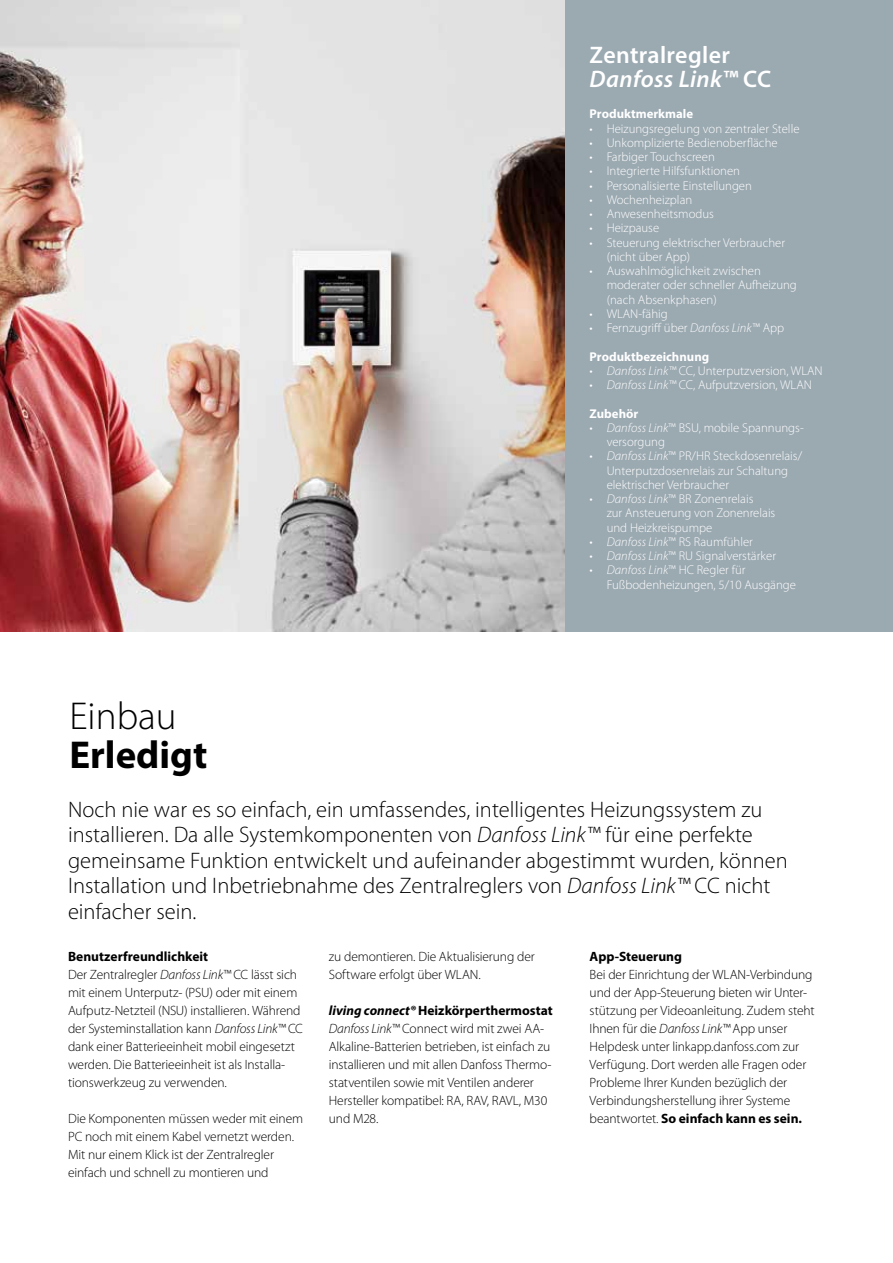
<style>
.page{position:relative;width:893px;height:1263px;background:#fff}
.page>*{position:absolute;margin:0;border:0;box-sizing:border-box;transform-origin:0 0}
.t1{font:700 39px "Myriad Pro";color:#000}
.t2{font:300 39px "Myriad Pro";color:#000}
.t3{font:600 24px/24px "Myriad Pro";letter-spacing:.01em;color:#fff}
.t4{font:300 22.5px/25.5px "Myriad Pro";color:#000}
.t5{font:300 13.5px/18px "Myriad Pro";letter-spacing:-.01em;color:#000}
.t6{font:700 13.5px "Myriad Pro";color:#000}
.t7{font:300 12.75px/14.2px "Myriad Pro";color:#fff}
.t8{font:700 12.75px "Myriad Pro";color:#fff}
.s1{font-style:italic}
.s2{font-weight:700}
.s3{font-weight:700;font-style:italic}
</style>
<div class="page">
<div style="left:0;top:0;width:893px;height:631px;background:#9ba9b1"></div>
<img style="left:0;top:0;width:564px;height:631px">
<h2 class="t3" style="left:590px;top:42px;width:183px">Zentralregler<br><span class="s1">Danfoss Link™</span> CC</h2>
<h1 class="t2" style="left:69px;top:692px;width:109px">Einbau</h1>
<h1 class="t1" style="left:69px;top:729px;width:139px">Erledigt</h1>
<p class="t8" style="left:590px;top:106px;width:105px">Produktmerkmale</p>
<p class="t7" style="left:590px;top:121px;width:211px">• Heizungsregelung von zentraler Stelle</p>
<p class="t7" style="left:590px;top:135px;width:190px">• Unkomplizierte Bedienoberfläche</p>
<p class="t7" style="left:590px;top:150px;width:127px">• Farbiger Touchscreen</p>
<p class="t7" style="left:590px;top:164px;width:152px">• Integrierte Hilfsfunktionen</p>
<p class="t7" style="left:590px;top:178px;width:164px">• Personalisierte Einstellungen</p>
<p class="t7" style="left:590px;top:192px;width:104px">• Wochenheizplan</p>
<p class="t7" style="left:590px;top:207px;width:126px">• Anwesenheitsmodus</p>
<p class="t7" style="left:590px;top:221px;width:71px">• Heizpause</p>
<p class="t7" style="left:607px;top:235px;width:180px;text-indent:-17px">• Steuerung elektrischer Verbraucher (nicht über App)</p>
<p class="t7" style="left:607px;top:264px;width:192px;text-indent:-17px">• Auswahlmöglichkeit zwischen moderater oder schneller Aufheizung (nach Absenkphasen)</p>
<p class="t7" style="left:590px;top:306px;width:80px">• WLAN-fähig</p>
<p class="t7" style="left:590px;top:321px;width:196px">• Fernzugriff über <span class="s1">Danfoss Link™</span> App</p>
<p class="t8" style="left:590px;top:348px;width:121px">Produktbezeichnung</p>
<p class="t7" style="left:590px;top:363px;width:235px"><span class="s1">• Danfoss Link™</span> CC, Unterputzversion, WLAN</p>
<p class="t7" style="left:590px;top:378px;width:224px"><span class="s1">• Danfoss Link™</span> CC, Aufputzversion, WLAN</p>
<p class="t8" style="left:590px;top:405px;width:50px">Zubehör</p>
<p class="t7" style="left:607px;top:420px;width:199px;text-indent:-17px"><span class="s1">• Danfoss Link</span>™ BSU, mobile Spannungs&shy;versorgung</p>
<p class="t7" style="left:607px;top:449px;width:197px;text-indent:-17px"><span class="s1">• Danfoss Link</span>™ PR/HR Steckdosenrelais/<br>Unterputzdosenrelais zur Schaltung elektrischer Verbraucher</p>
<p class="t7" style="left:607px;top:492px;width:170px;text-indent:-17px"><span class="s1">• Danfoss Link</span>™ BR Zonenrelais<br>zur Ansteuerung von Zonenrelais und Heizkreispumpe</p>
<p class="t7" style="left:590px;top:534px;width:165px"><span class="s1">• Danfoss Link</span>™ RS Raumfühler</p>
<p class="t7" style="left:590px;top:549px;width:188px"><span class="s1">• Danfoss Link</span>™ RU Signalverstärker</p>
<p class="t7" style="left:607px;top:563px;width:191px;text-indent:-17px"><span class="s1">• Danfoss Link</span>™ HC Regler für<br>Fußbodenheizungen, 5/10 Ausgänge</p>
<p class="t4" style="left:68px;top:796px;width:721px">Noch nie war es so einfach, ein umfassendes, intelligentes Heizungssystem zu installieren. Da alle Systemkomponenten von <span class="s1">Danfoss Link™</span> für eine perfekte gemeinsame Funktion entwickelt und aufeinander abgestimmt wurden, können Installation und Inbetriebnahme des Zentralreglers von <span class="s1">Danfoss Link™</span> CC nicht einfacher sein.</p>
<p class="t5" style="left:68px;top:947px;width:236px"><span class="s2">Benutzerfreundlichkeit<br></span>Der Zentralregler <span class="s1">Danfoss Link™</span> CC lässt sich mit einem Unterputz- (PSU) oder mit einem Aufputz-Netzteil (NSU) installieren. Während der Systeminstallation kann <span class="s1">Danfoss Link™</span> CC dank einer Batterieeinheit mobil eingesetzt werden. Die Batterieeinheit ist als Installa&shy;tionswerkzeug zu verwenden.</p>
<p class="t5" style="left:68px;top:1109px;width:237px">Die Komponenten müssen weder mit einem PC noch mit einem Kabel vernetzt werden.<br>Mit nur einem Klick ist der Zentralregler einfach und schnell zu montieren und</p>
<p class="t5" style="left:329px;top:947px;width:207px">zu demontieren. Die Aktualisierung der<br>Software erfolgt über WLAN.</p>
<p class="t5" style="left:329px;top:1001px;width:225px"><span class="s3">living connect®</span> <span class="s2">Heizkörperthermostat </span><span class="s1">Danfoss Link™</span> Connect wird mit zwei AA-Alkaline-Batterien betrieben, ist einfach zu installieren und mit allen Danfoss Thermo&shy;statventilen sowie mit Ventilen anderer Hersteller kompatibel: RA, RAV, RAVL, M30 und M28.</p>
<p class="t6" style="left:590px;top:947px;width:94px">App-Steuerung</p>
<p class="t5" style="left:590px;top:965px;width:226px">Bei der Einrichtung der WLAN-Verbindung und der App-Steuerung bieten wir Unter&shy;stützung per Videoanleitung. Zudem steht Ihnen für die <span class="s1">Danfoss Link™</span> App unser Helpdesk unter linkapp.danfoss.com zur Verfügung. Dort werden alle Fragen oder Probleme Ihrer Kunden bezüglich der Verbindungsherstellung ihrer Systeme beantwortet. <span class="s2">So einfach kann es sein.</span></p>
</div>
